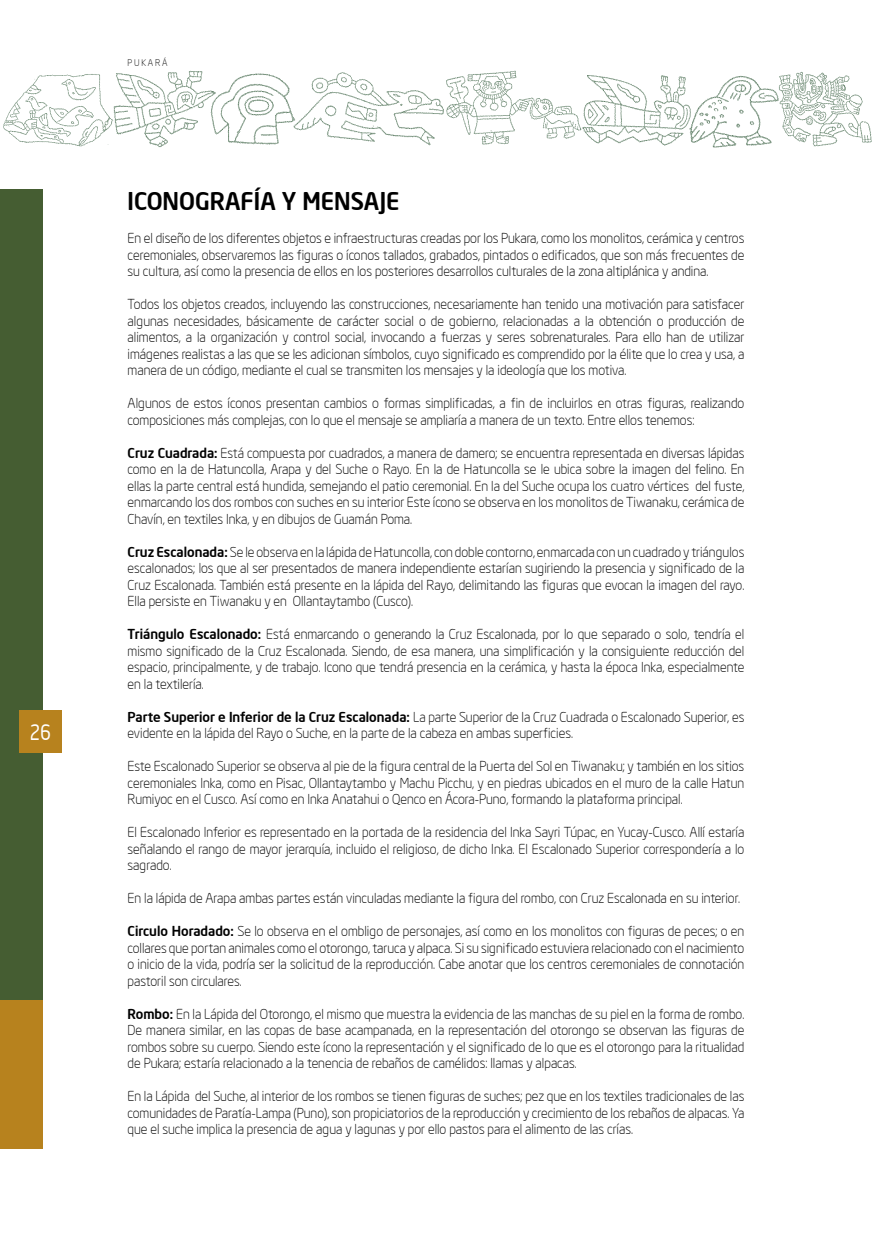
<style>
.page{position:relative;width:872px;height:1255px;background:#fff}
.page>*{position:absolute;margin:0;border:0;box-sizing:border-box;transform-origin:0 0}
.t1{font:500 24px "Neo Sans Intel";color:#000}
.t2{font:21px "Neo Sans Intel";color:#fff;scale:.85 1}
.t3{font:300 13.5px/16.5px "Neo Sans Intel";color:#000;text-align:justify}
.t4{font:300 9px "Neo Sans Intel";letter-spacing:.2em;color:#000}
.s1{font-weight:500}
</style>
<div class="page">
<img style="left:3px;top:70px;width:869px;height:78px">
<div style="left:0;top:189px;width:43px;height:810px;background:#455d32"></div>
<div style="left:0;top:999px;width:43px;height:149px;background:#b7821e"></div>
<div style="left:19px;top:710px;width:43px;height:43px;background:#b7821e"></div>
<h2 class="t2" style="left:30px;top:719px;width:26px">26</h2>
<p class="t4" style="left:128px;top:58px;width:41px">PUKARá</p>
<h1 class="t1" style="left:128px;top:186px;width:273px">ICONOGRAFÍA Y MENSAJE</h1>
<p class="t3" style="left:128px;top:230px;width:618px">En el diseño de los diferentes objetos e infraestructuras creadas por los Pukara, como los monolitos, cerámica y centros ceremoniales, observaremos las figuras o íconos tallados, grabados, pintados o edificados, que son más frecuentes de su cultura, así como la presencia de ellos en los posteriores desarrollos culturales de la zona altiplánica y andina.</p>
<p class="t3" style="left:128px;top:296px;width:618px">Todos los objetos creados, incluyendo las construcciones, necesariamente han tenido una motivación para satisfacer algunas necesidades, básicamente de carácter social o de gobierno, relacionadas a la obtención o producción de alimentos, a la organización y control social, invocando a fuerzas y seres sobrenaturales. Para ello han de utilizar imágenes realistas a las que se les adicionan símbolos, cuyo significado es comprendido por la élite que lo crea y usa, a manera de un código, mediante el cual se transmiten los mensajes y la ideología que los motiva.</p>
<p class="t3" style="left:128px;top:395px;width:618px">Algunos de estos íconos presentan cambios o formas simplificadas, a fin de incluirlos en otras figuras, realizando composiciones más complejas, con lo que el mensaje se ampliaría a manera de un texto. Entre ellos tenemos:</p>
<p class="t3" style="left:128px;top:444px;width:618px"><span class="s1">Cruz Cuadrada:</span> Está compuesta por cuadrados, a manera de damero; se encuentra representada en diversas lápidas como en la de Hatuncolla, Arapa y del Suche o Rayo. En la de Hatuncolla se le ubica sobre la imagen del felino. En ellas la parte central está hundida, semejando el patio ceremonial. En la del Suche ocupa los cuatro vértices del fuste, enmarcando los dos rombos con suches en su interior Este ícono se observa en los monolitos de Tiwanaku, cerámica de Chavín, en textiles Inka, y en dibujos de Guamán Poma.</p>
<p class="t3" style="left:128px;top:543px;width:618px"><span class="s1">Cruz Escalonada:</span> Se le observa en la lápida de Hatuncolla, con doble contorno, enmarcada con un cuadrado y triángulos escalonados; los que al ser presentados de manera independiente estarían sugiriendo la presencia y significado de la Cruz Escalonada. También está presente en la lápida del Rayo, delimitando las figuras que evocan la imagen del rayo.<br>Ella persiste en Tiwanaku y en Ollantaytambo (Cusco).</p>
<p class="t3" style="left:128px;top:626px;width:618px"><span class="s1">Triángulo Escalonado:</span> Está enmarcando o generando la Cruz Escalonada, por lo que separado o solo, tendría el mismo significado de la Cruz Escalonada. Siendo, de esa manera, una simplificación y la consiguiente reducción del espacio, principalmente, y de trabajo. Icono que tendrá presencia en la cerámica, y hasta la época Inka, especialmente en la textilería.</p>
<p class="t3" style="left:128px;top:708px;width:618px"><span class="s1">Parte Superior e Inferior de la Cruz Escalonada:</span> La parte Superior de la Cruz Cuadrada o Escalonado Superior, es evidente en la lápida del Rayo o Suche, en la parte de la cabeza en ambas superficies.</p>
<p class="t3" style="left:128px;top:758px;width:618px">Este Escalonado Superior se observa al pie de la figura central de la Puerta del Sol en Tiwanaku; y también en los sitios ceremoniales Inka, como en Pisac, Ollantaytambo y Machu Picchu, y en piedras ubicados en el muro de la calle Hatun Rumiyoc en el Cusco. Así como en Inka Anatahui o Qenco en Ácora-Puno, formando la plataforma principal.</p>
<p class="t3" style="left:128px;top:824px;width:618px">El Escalonado Inferior es representado en la portada de la residencia del Inka Sayri Túpac, en Yucay-Cusco. Allí estaría señalando el rango de mayor jerarquía, incluido el religioso, de dicho Inka. El Escalonado Superior correspondería a lo sagrado.</p>
<p class="t3" style="left:128px;top:890px;width:614px">En la lápida de Arapa ambas partes están vinculadas mediante la figura del rombo, con Cruz Escalonada en su interior.</p>
<p class="t3" style="left:128px;top:923px;width:618px"><span class="s1">Circulo Horadado:</span> Se lo observa en el ombligo de personajes, así como en los monolitos con figuras de peces; o en collares que portan animales como el otorongo, taruca y alpaca. Si su significado estuviera relacionado con el nacimiento o inicio de la vida, podría ser la solicitud de la reproducción. Cabe anotar que los centros ceremoniales de connotación pastoril son circulares.</p>
<p class="t3" style="left:128px;top:1005px;width:618px"><span class="s1">Rombo:</span> En la Lápida del Otorongo, el mismo que muestra la evidencia de las manchas de su piel en la forma de rombo.<br>De manera similar, en las copas de base acampanada, en la representación del otorongo se observan las figuras de rombos sobre su cuerpo. Siendo este ícono la representación y el significado de lo que es el otorongo para la ritualidad de Pukara; estaría relacionado a la tenencia de rebaños de camélidos: llamas y alpacas.</p>
<p class="t3" style="left:128px;top:1087px;width:618px">En la Lápida del Suche, al interior de los rombos se tienen figuras de suches; pez que en los textiles tradicionales de las comunidades de Paratía-Lampa (Puno), son propiciatorios de la reproducción y crecimiento de los rebaños de alpacas. Ya que el suche implica la presencia de agua y lagunas y por ello pastos para el alimento de las crías.</p>
</div>
